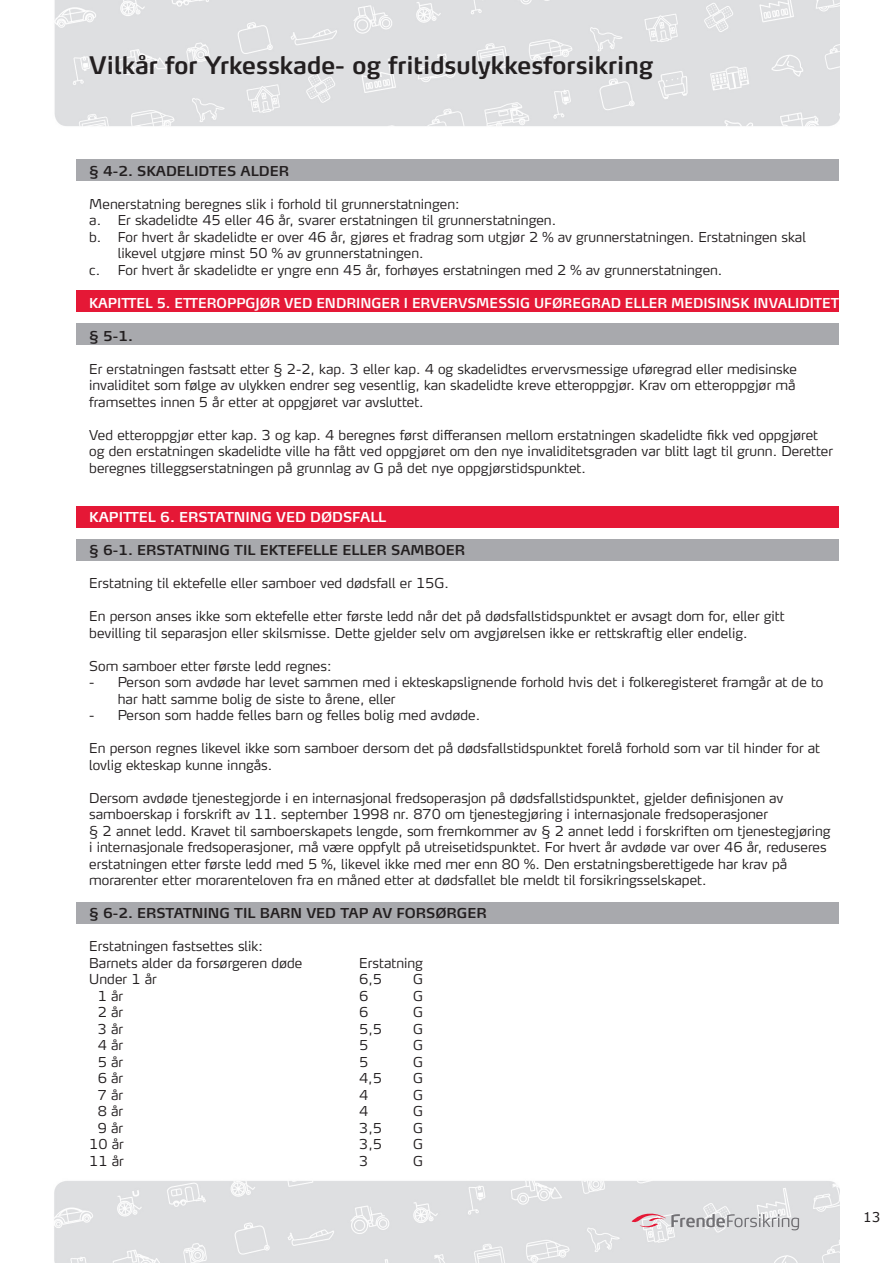
<style>
.page{position:relative;width:893px;height:1263px;background:#fff}
.page>*{position:absolute;margin:0;border:0;box-sizing:border-box;transform-origin:0 0}
.t1{font:600 24px "Max TF";color:#231f20}
.t2{font:300 13.5px/16.5px "Max TF";color:#231f20}
.t3{font:600 13.5px "Max TF";color:#231f20}
.t4{font:600 13.5px "Max TF";color:#fff;scale:.95 1}
.t5{font:600 13.5px "Max TF";color:#fff}
.t6{font:13.5px "Verdana";color:#231f20}
</style>
<div class="page">
<img style="left:54px;top:1181px;width:786px;height:82px">
<svg style="left:632px;top:1213px;width:167px;height:17px;background:#ccc5c8"></svg>
<img style="left:54px;top:0;width:786px;height:126px">
<div style="left:77px;top:902px;width:762px;height:22px;background:#a8a9ad"></div>
<div style="left:77px;top:539px;width:762px;height:22px;background:#a8a9ad"></div>
<div style="left:77px;top:290px;width:762px;height:22px;background:#e51836"></div>
<div style="left:77px;top:506px;width:762px;height:22px;background:#e51836"></div>
<div style="left:77px;top:160px;width:762px;height:21px;background:#a8a9ad"></div>
<div style="left:77px;top:323px;width:762px;height:22px;background:#a8a9ad"></div>
<h1 class="t1" style="left:89px;top:50px;width:565px">Vilkår for Yrkesskade- og fritidsulykkesforsikring</h1>
<p class="t3" style="left:89px;top:162px;width:201px">§ 4-2. SKADELIDTES ALDER</p>
<p class="t2" style="left:89px;top:195px;width:372px">Menerstatning beregnes slik i forhold til grunnerstatningen:</p>
<p class="t2" style="left:89px;top:212px;width:468px">a. Er skadelidte 45 eller 46 år, svarer erstatningen til grunnerstatningen.</p>
<p class="t2" style="left:89px;top:228px;width:718px">b. For hvert år skadelidte er over 46 år, gjøres et fradrag som utgjør 2 % av grunnerstatningen. Erstatningen skal</p>
<p class="t2" style="left:118px;top:245px;width:307px">likevel utgjøre minst 50 % av grunnerstatningen.</p>
<p class="t2" style="left:89px;top:261px;width:635px">c. For hvert år skadelidte er yngre enn 45 år, forhøyes erstatningen med 2 % av grunnerstatningen.</p>
<p class="t4" style="left:89px;top:294px;width:791px">KAPITTEL 5. ETTEROPPGJØR VED ENDRINGER I ERVERVSMESSIG UFØREGRAD ELLER MEDISINSK INVALIDITET</p>
<p class="t3" style="left:89px;top:327px;width:45px">§ 5-1.</p>
<p class="t2" style="left:89px;top:360px;width:709px;text-align:justify">Er erstatningen fastsatt etter § 2-2, kap. 3 eller kap. 4 og skadelidtes ervervsmessige uføregrad eller medisinske invaliditet som følge av ulykken endrer seg vesentlig, kan skadelidte kreve etteroppgjør. Krav om etteroppgjør må framsettes innen 5 år etter at oppgjøret var avsluttet.</p>
<p class="t2" style="left:89px;top:426px;width:745px">Ved etteroppgjør etter kap. 3 og kap. 4 beregnes først differansen mellom erstatningen skadelidte fikk ved oppgjøret og den erstatningen skadelidte ville ha fått ved oppgjøret om den nye invaliditetsgraden var blitt lagt til grunn. Deretter beregnes tilleggserstatningen på grunnlag av G på det nye oppgjørstidspunktet.</p>
<p class="t5" style="left:89px;top:509px;width:299px">KAPITTEL 6. ERSTATNING VED DØDSFALL</p>
<p class="t3" style="left:89px;top:542px;width:377px">§ 6-1. ERSTATNING TIL EKTEFELLE ELLER SAMBOER</p>
<p class="t2" style="left:89px;top:575px;width:361px">Erstatning til ektefelle eller samboer ved dødsfall er 15G.</p>
<p class="t2" style="left:89px;top:608px;width:697px">En person anses ikke som ektefelle etter første ledd når det på dødsfallstidspunktet er avsagt dom for, eller gitt bevilling til separasjon eller skilsmisse. Dette gjelder selv om avgjørelsen ikke er rettskraftig eller endelig.</p>
<p class="t2" style="left:89px;top:657px;width:244px">Som samboer etter første ledd regnes:</p>
<p class="t2" style="left:118px;top:674px;width:707px;text-indent:-28px">- Person som avdøde har levet sammen med i ekteskapslignende forhold hvis det i folkeregisteret framgår at de to har hatt samme bolig de siste to årene, eller</p>
<p class="t2" style="left:89px;top:707px;width:392px">- Person som hadde felles barn og felles bolig med avdøde.</p>
<p class="t2" style="left:89px;top:740px;width:732px">En person regnes likevel ikke som samboer dersom det på dødsfallstidspunktet forelå forhold som var til hinder for at lovlig ekteskap kunne inngås.</p>
<p class="t2" style="left:89px;top:789px;width:743px">Dersom avdøde tjenestegjorde i en internasjonal fredsoperasjon på dødsfallstidspunktet, gjelder definisjonen av samboerskap i forskrift av 11. september 1998 nr. 870 om tjenestegjøring i internasjonale fredsoperasjoner<br>§ 2 annet ledd. Kravet til samboerskapets lengde, som fremkommer av § 2 annet ledd i forskriften om tjenestegjøring i internasjonale fredsoperasjoner, må være oppfylt på utreisetidspunktet. For hvert år avdøde var over 46 år, reduseres erstatningen etter første ledd med 5 %, likevel ikke med mer enn 80 %. Den erstatningsberettigede har krav på morarenter etter morarenteloven fra en måned etter at dødsfallet ble meldt til forsikringsselskapet.</p>
<p class="t3" style="left:89px;top:905px;width:399px">§ 6-2. ERSTATNING TIL BARN VED TAP AV FORSØRGER</p>
<p class="t2" style="left:89px;top:938px;width:215px">Erstatningen fastsettes slik:<br>Barnets alder da forsørgeren døde</p>
<p class="t2" style="left:359px;top:954px;width:65px">Erstatning</p>
<p class="t2" style="left:89px;top:971px;width:69px">Under 1 år</p>
<p class="t2" style="left:359px;top:971px;width:24px">6,5</p>
<p class="t2" style="left:413px;top:971px;width:11px">G</p>
<p class="t2" style="left:98px;top:987px;width:27px">1 år</p>
<p class="t2" style="left:359px;top:987px;width:11px">6</p>
<p class="t2" style="left:413px;top:987px;width:11px">G</p>
<p class="t2" style="left:98px;top:1004px;width:27px">2 år</p>
<p class="t2" style="left:359px;top:1004px;width:11px">6</p>
<p class="t2" style="left:413px;top:1004px;width:11px">G</p>
<p class="t2" style="left:98px;top:1020px;width:27px">3 år</p>
<p class="t2" style="left:359px;top:1020px;width:24px">5,5</p>
<p class="t2" style="left:413px;top:1020px;width:11px">G</p>
<p class="t2" style="left:98px;top:1037px;width:27px">4 år</p>
<p class="t2" style="left:359px;top:1037px;width:11px">5</p>
<p class="t2" style="left:413px;top:1037px;width:11px">G</p>
<p class="t2" style="left:98px;top:1053px;width:27px">5 år</p>
<p class="t2" style="left:359px;top:1053px;width:11px">5</p>
<p class="t2" style="left:413px;top:1053px;width:11px">G</p>
<p class="t2" style="left:98px;top:1070px;width:27px">6 år</p>
<p class="t2" style="left:359px;top:1070px;width:24px">4,5</p>
<p class="t2" style="left:413px;top:1070px;width:11px">G</p>
<p class="t2" style="left:98px;top:1086px;width:27px">7 år</p>
<p class="t2" style="left:359px;top:1086px;width:11px">4</p>
<p class="t2" style="left:413px;top:1086px;width:11px">G</p>
<p class="t2" style="left:98px;top:1103px;width:27px">8 år</p>
<p class="t2" style="left:359px;top:1103px;width:11px">4</p>
<p class="t2" style="left:413px;top:1103px;width:11px">G</p>
<p class="t2" style="left:98px;top:1119px;width:27px">9 år</p>
<p class="t2" style="left:359px;top:1119px;width:24px">3,5</p>
<p class="t2" style="left:413px;top:1119px;width:11px">G</p>
<p class="t2" style="left:89px;top:1136px;width:36px">10 år</p>
<p class="t2" style="left:359px;top:1136px;width:24px">3,5</p>
<p class="t2" style="left:413px;top:1136px;width:11px">G</p>
<p class="t2" style="left:89px;top:1152px;width:36px">11 år</p>
<p class="t2" style="left:359px;top:1152px;width:11px">3</p>
<p class="t2" style="left:413px;top:1152px;width:11px">G</p>
<p class="t6" style="left:863px;top:1208px;width:19px">13</p>
</div>
